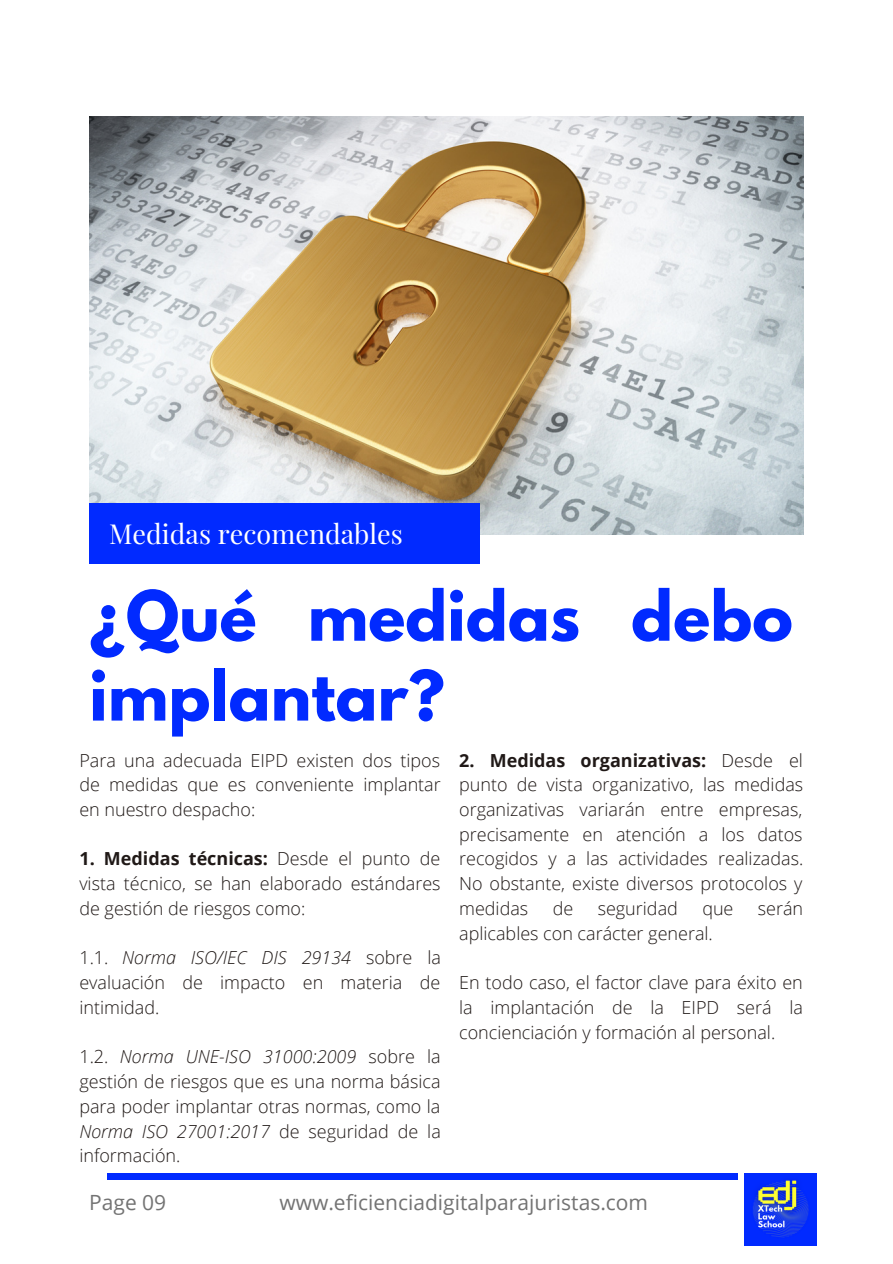
<style>
.page{position:relative;width:893px;height:1264px;background:#fff}
.page>*{position:absolute;margin:0;border:0;box-sizing:border-box;transform-origin:0 0}
.t1{font:700 61.5px/79.8px "League Spartan";color:#012aff}
.t2{font:27px "Playfair Display";color:#fff}
.t3{font:21px "Open Sans";color:#737373}
.t4{font:300 18px/24.8px "Open Sans";color:#201917;text-align:justify}
.s1{font-weight:700}
.s2{font-style:italic}
</style>
<div class="page">
<img style="left:89px;top:116px;width:714px;height:418px">
<div style="left:89px;top:503px;width:390px;height:61px;background:#012aff"></div>
<img style="left:744px;top:1173px;width:72px;height:71px">
<div style="left:107px;top:1173px;width:630px;height:6px;background:#012aff"></div>
<p class="t2" style="left:109px;top:514px;width:295px">Medidas recomendables</p>
<p class="t1" style="left:89px;top:584px;width:705px">¿Qué medidas debo implantar?</p>
<p class="t4" style="left:79px;top:747px;width:363px">Para una adecuada EIPD existen dos tipos de medidas que es conveniente implantar en nuestro despacho:</p>
<p class="t4" style="left:79px;top:846px;width:362px"><span class="s1">1. Medidas técnicas:</span> Desde el punto de vista técnico, se han elaborado estándares de gestión de riesgos como:</p>
<p class="t4" style="left:79px;top:945px;width:363px">1.1. <span class="s2">Norma ISO/IEC DIS 29134</span> sobre la evaluación de impacto en materia de intimidad.</p>
<p class="t4" style="left:79px;top:1044px;width:363px">1.2. <span class="s2">Norma UNE-ISO 31000:2009</span> sobre la gestión de riesgos que es una norma básica para poder implantar otras normas, como la <span class="s2">Norma ISO 27001:2017</span> de seguridad de la información.</p>
<p class="t4" style="left:459px;top:747px;width:345px"><span class="s1">2. Medidas organizativas:</span> Desde el punto de vista organizativo, las medidas organizativas variarán entre empresas, precisamente en atención a los datos recogidos y a las actividades realizadas.<br>No obstante, existe diversos protocolos y medidas</p>
<p class="t4" style="left:552px;top:895px;width:22px">de</p>
<p class="t4" style="left:597px;top:895px;width:82px">seguridad</p>
<p class="t4" style="left:702px;top:895px;width:33px">que</p>
<p class="t4" style="left:757px;top:895px;width:47px">serán</p>
<p class="t4" style="left:459px;top:920px;width:255px">aplicables con carácter general.</p>
<p class="t4" style="left:459px;top:969px;width:345px">En todo caso, el factor clave para éxito en la implantación de la EIPD será la concienciación y formación al personal.</p>
<p class="t3" style="left:89px;top:1187px;width:78px">Page 09</p>
<p class="t3" style="left:279px;top:1187px;width:370px">www.eficienciadigitalparajuristas.com</p>
</div>
